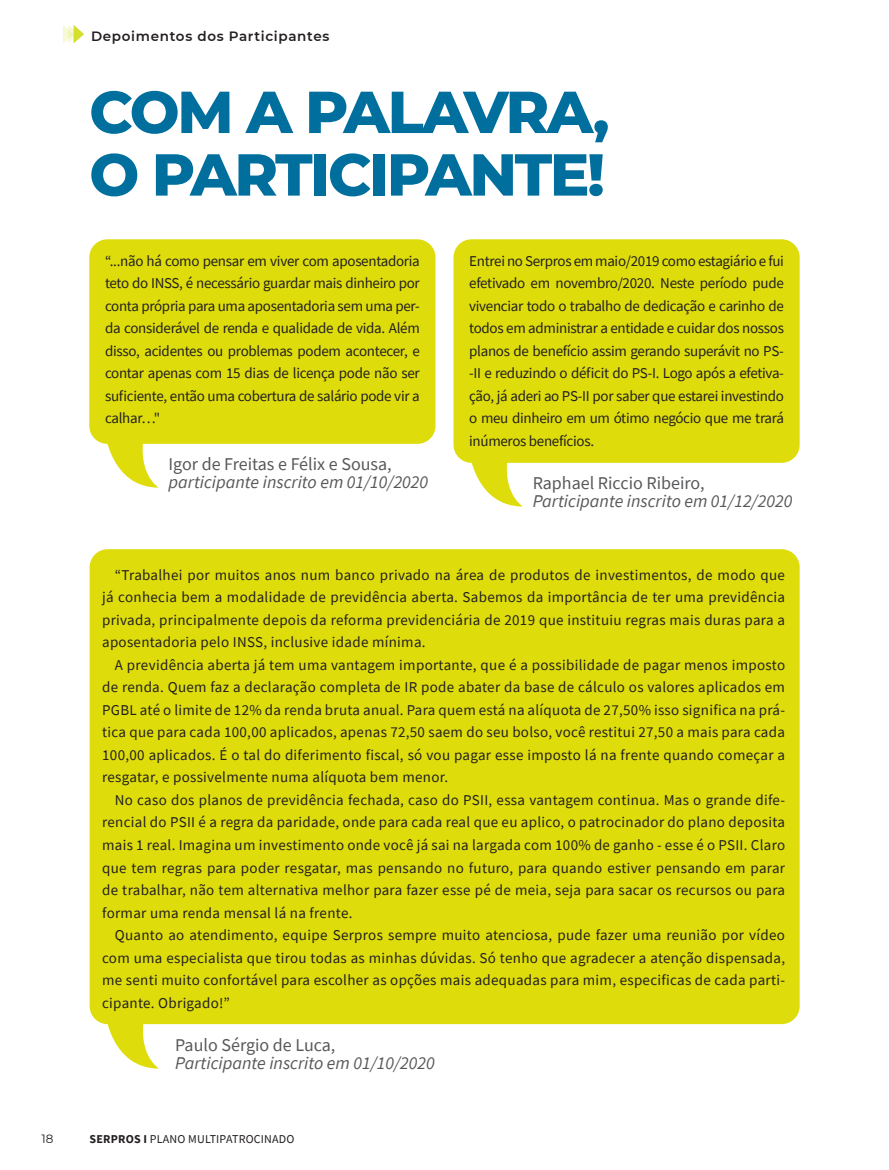
<style>
.page{position:relative;width:889px;height:1170px;background:#fff}
.page>*{position:absolute;margin:0;border:0;box-sizing:border-box;transform-origin:0 0}
.Título_matéria{font:800 59.1px "Montserrat";letter-spacing:-.04em;color:#006f9e}
.t1{font:italic 18px "Source Sans Pro";color:#57585a}
.t2{font:18px "Source Sans Pro";color:#57585a}
.t3{font:15px/22.5px "Source Sans Pro";letter-spacing:.02em;color:#231f20;text-align:justify}
.t4{font:600 13.5px "Montserrat";letter-spacing:.05em;color:#231f20}
.t5{font:12px "Source Sans Pro";letter-spacing:.015em;color:#231f20}
.t6{font:12px "Montserrat";color:#231f20}
.s1{font-weight:700}
</style>
<div class="page">
<div style="left:89px;top:239px;width:346px;height:205px;background:#dedd0b;border-radius:18px"></div>
<div style="left:453px;top:239px;width:346px;height:224px;background:#dedd0b;border-radius:18px"></div>
<svg style="left:105px;top:443px;width:54px;height:44px"></svg>
<svg style="left:469px;top:462px;width:54px;height:44px"></svg>
<svg style="left:63px;top:25px;width:21px;height:18px"></svg>
<div style="left:90px;top:549px;width:709px;height:474px;background:#dedd0b;border-radius:18px"></div>
<svg style="left:105px;top:1023px;width:54px;height:45px"></svg>
<p class="t4" style="left:91px;top:26px;width:240px">Depoimentos dos Participantes</p>
<p class="Título_matéria" style="left:89px;top:69px;width:521px">COM A PALAVRA,</p>
<p class="Título_matéria" style="left:89px;top:131px;width:517px">O PARTICIPANTE!</p>
<p class="t3" style="left:105px;top:249px;width:316px">“...não há como pensar em viver com aposentadoria teto do INSS, é necessário guardar mais dinheiro por conta própria para uma aposentadoria sem uma per&shy;da considerável de renda e qualidade de vida. Além disso, acidentes ou problemas podem acontecer, e contar apenas com 15 dias de licença pode não ser suficiente, então uma cobertura de salário pode vir a calhar…"</p>
<p class="t3" style="left:469px;top:249px;width:316px">Entrei no Serpros em maio/2019 como estagiário e fui efetivado em novembro/2020. Neste período pude vivenciar todo o trabalho de dedicação e carinho de todos em administrar a entidade e cuidar dos nossos planos de benefício assim gerando superávit no PS--II e reduzindo o déficit do PS-I. Logo após a efetiva&shy;ção, já aderi ao PS-II por saber que estarei investindo o meu dinheiro em um ótimo negócio que me trará inúmeros benefícios.</p>
<p class="t2" style="left:168px;top:452px;width:225px">Igor de Freitas e Félix e Sousa,</p>
<p class="t1" style="left:168px;top:470px;width:261px">participante inscrito em 01/10/2020</p>
<p class="t2" style="left:533px;top:471px;width:173px">Raphael Riccio Ribeiro,</p>
<p class="t1" style="left:533px;top:489px;width:261px">Participante inscrito em 01/12/2020</p>
<p class="t3" style="left:102px;top:563px;width:684px;text-indent:13px">“Trabalhei por muitos anos num banco privado na área de produtos de investimentos, de modo que já conhecia bem a modalidade de previdência aberta. Sabemos da importância de ter uma previdência privada, principalmente depois da reforma previdenciária de 2019 que instituiu regras mais duras para a aposentadoria pelo INSS, inclusive idade mínima.</p>
<p class="t3" style="left:102px;top:653px;width:684px;text-indent:13px">A previdência aberta já tem uma vantagem importante, que é a possibilidade de pagar menos imposto de renda. Quem faz a declaração completa de IR pode abater da base de cálculo os valores aplicados em PGBL até o limite de 12% da renda bruta anual. Para quem está na alíquota de 27,50% isso significa na prá&shy;tica que para cada 100,00 aplicados, apenas 72,50 saem do seu bolso, você restitui 27,50 a mais para cada 100,00 aplicados. É o tal do diferimento fiscal, só vou pagar esse imposto lá na frente quando começar a resgatar, e possivelmente numa alíquota bem menor.</p>
<p class="t3" style="left:102px;top:788px;width:684px;text-indent:13px">No caso dos planos de previdência fechada, caso do PSII, essa vantagem continua. Mas o grande dife&shy;rencial do PSII é a regra da paridade, onde para cada real que eu aplico, o patrocinador do plano deposita mais 1 real. Imagina um investimento onde você já sai na largada com 100% de ganho - esse é o PSII. Claro que tem regras para poder resgatar, mas pensando no futuro, para quando estiver pensando em parar de trabalhar, não tem alternativa melhor para fazer esse pé de meia, seja para sacar os recursos ou para formar uma renda mensal lá na frente.</p>
<p class="t3" style="left:102px;top:923px;width:684px;text-indent:13px">Quanto ao atendimento, equipe Serpros sempre muito atenciosa, pude fazer uma reunião por vídeo com uma especialista que tirou todas as minhas dúvidas. Só tenho que agradecer a atenção dispensada, me senti muito confortável para escolher as opções mais adequadas para mim, especificas de cada parti&shy;cipante. Obrigado!”</p>
<p class="t2" style="left:175px;top:1033px;width:162px">Paulo Sérgio de Luca,</p>
<p class="t1" style="left:175px;top:1051px;width:261px">Participante inscrito em 01/10/2020</p>
<p class="t6" style="left:41px;top:1130px;width:13px">18</p>
<p class="t5" style="left:90px;top:1131px;width:206px"><span class="s1">SERPROS I</span> PLANO MULTIPATROCINADO</p>
</div>
